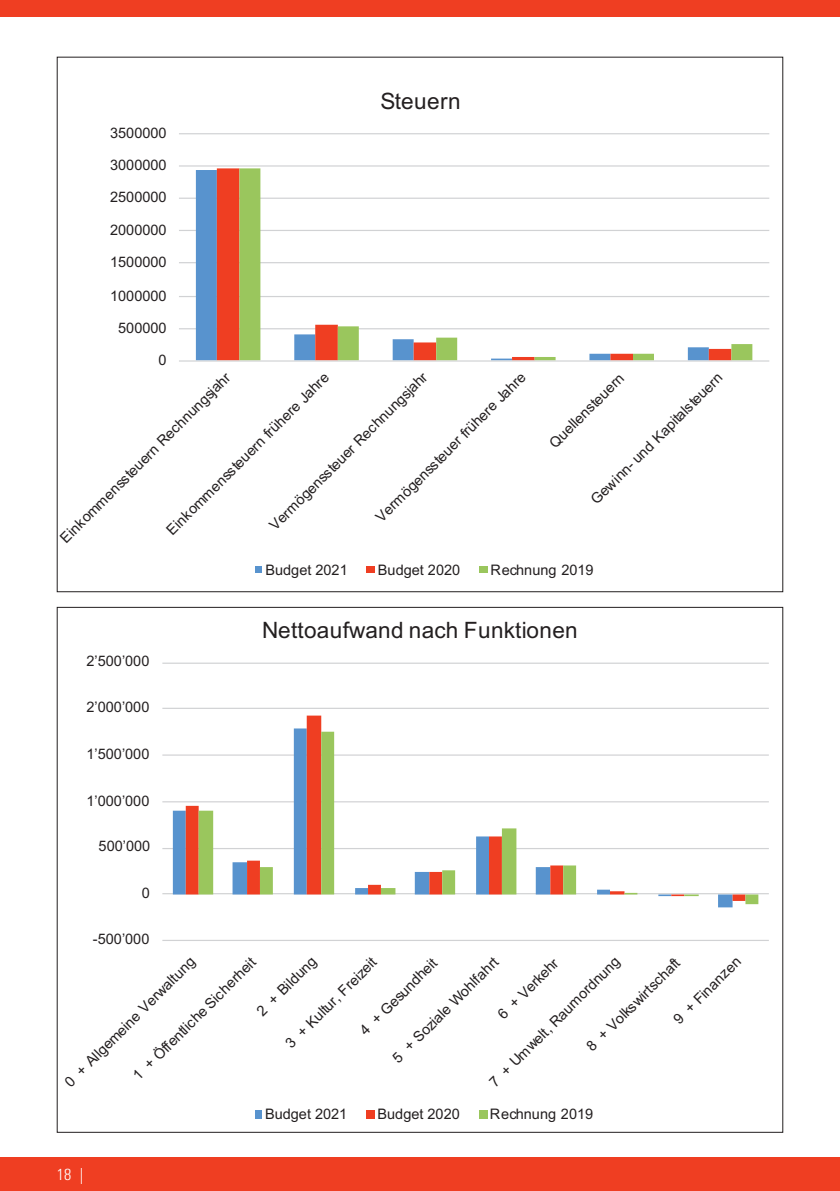
<style>
.page{position:relative;width:840px;height:1191px;background:#fff}
.page>*{position:absolute;margin:0;border:0;box-sizing:border-box;transform-origin:0 0}
.t1{font:22.6px "Arial";letter-spacing:.015em;color:#231f20}
.t2{font:300 condensed 16px "Univers LT Std";color:#fff}
.t3{font:14.6px "Arial";color:#231f20}
</style>
<div class="page">
<div style="left:0;top:1157px;width:839px;height:34px;background:#ef3e22"></div>
<div style="left:0;top:0;width:839px;height:17px;background:#ef3e22"></div>
<hr style="left:162px;top:939px;width:606px;height:2px;background:#d1d2d4">
<hr style="left:162px;top:893px;width:606px;height:1px;background:#d1d2d4">
<hr style="left:162px;top:848px;width:606px;height:1px;background:#d1d2d4">
<hr style="left:162px;top:801px;width:606px;height:1px;background:#d1d2d4">
<hr style="left:162px;top:754px;width:606px;height:1px;background:#d1d2d4">
<hr style="left:162px;top:707px;width:606px;height:2px;background:#d1d2d4">
<hr style="left:162px;top:662px;width:606px;height:2px;background:#d1d2d4">
<svg style="left:173px;top:754px;width:559px;height:153px"></svg>
<svg style="left:186px;top:715px;width:136px;height:186px"></svg>
<svg style="left:198px;top:731px;width:560px;height:173px"></svg>
<div style="left:255px;top:1110px;width:6px;height:8px;background:#5893ce"></div>
<div style="left:366px;top:1110px;width:8px;height:8px;background:#ef3e22"></div>
<div style="left:479px;top:1110px;width:8px;height:8px;background:#9ac65d"></div>
<hr style="left:179px;top:360px;width:589px;height:1px;background:#d1d2d4">
<hr style="left:179px;top:328px;width:589px;height:1px;background:#d1d2d4">
<hr style="left:179px;top:296px;width:589px;height:1px;background:#d1d2d4">
<hr style="left:179px;top:262px;width:589px;height:1px;background:#d1d2d4">
<hr style="left:179px;top:230px;width:589px;height:1px;background:#d1d2d4">
<hr style="left:179px;top:198px;width:589px;height:1px;background:#d1d2d4">
<hr style="left:179px;top:165px;width:589px;height:2px;background:#d1d2d4">
<hr style="left:179px;top:133px;width:589px;height:1px;background:#d1d2d4">
<div style="left:196px;top:170px;width:21px;height:190px;background:#5893ce"></div>
<div style="left:217px;top:168px;width:22px;height:192px;background:#ef3e22"></div>
<svg style="left:239px;top:168px;width:513px;height:192px"></svg>
<div style="left:255px;top:566px;width:7px;height:7px;background:#5893ce"></div>
<div style="left:366px;top:566px;width:9px;height:7px;background:#ef3e22"></div>
<div style="left:479px;top:566px;width:8px;height:7px;background:#9ac65d"></div>
<p class="t3" style="left:110px;top:123px;width:58px">3500000</p>
<p class="t3" style="left:110px;top:155px;width:58px">3000000</p>
<p class="t3" style="left:110px;top:187px;width:58px">2500000</p>
<p class="t3" style="left:110px;top:219px;width:58px">2000000</p>
<p class="t3" style="left:110px;top:251px;width:58px">1500000</p>
<p class="t3" style="left:110px;top:285px;width:58px">1000000</p>
<p class="t3" style="left:118px;top:318px;width:50px">500000</p>
<p class="t3" style="left:158px;top:350px;width:10px">0</p>
<h1 class="t1" style="left:380px;top:85px;width:82px">Steuern</h1>
<p class="t3" style="left:264px;top:520px;width:218px;rotate:-45deg">Vermögenssteuer Rechnungsjahr</p>
<p class="t3" style="left:55px;top:533px;width:235px;rotate:-45deg">Einkommenssteuern Rechnungsjahr</p>
<p class="t3" style="left:371px;top:512px;width:206px;rotate:-45deg">Vermögenssteuer frühere Jahre</p>
<p class="t3" style="left:544px;top:438px;width:100px;rotate:-45deg">Quellensteuern</p>
<p class="t3" style="left:162px;top:525px;width:224px;rotate:-45deg">Einkommenssteuern frühere Jahre</p>
<p class="t3" style="left:585px;top:494px;width:180px;rotate:-45deg">Gewinn- und Kapitalsteuern</p>
<p class="t3" style="left:265px;top:559px;width:84px">Budget 2021</p>
<p class="t3" style="left:378px;top:559px;width:84px">Budget 2020</p>
<p class="t3" style="left:490px;top:559px;width:105px">Rechnung 2019</p>
<p class="t3" style="left:86px;top:650px;width:64px">2’500’000</p>
<p class="t3" style="left:86px;top:697px;width:64px">2’000’000</p>
<p class="t3" style="left:86px;top:744px;width:64px">1’500’000</p>
<p class="t3" style="left:86px;top:790px;width:64px">1’000’000</p>
<p class="t3" style="left:99px;top:835px;width:53px">500’000</p>
<p class="t3" style="left:142px;top:882px;width:10px">0</p>
<p class="t3" style="left:93px;top:929px;width:58px">-500’000</p>
<h1 class="t1" style="left:262px;top:614px;width:317px">Nettoaufwand nach Funktionen</h1>
<p class="t3" style="left:387px;top:1053px;width:144px;rotate:-45deg">5 + Soziale Wohlfahrt</p>
<p class="t3" style="left:281px;top:1038px;width:123px;rotate:-45deg">3 + Kultur, Freizeit</p>
<p class="t3" style="left:128px;top:1070px;width:168px;rotate:-45deg">1 + Öffentliche Sicherheit</p>
<p class="t3" style="left:252px;top:1006px;width:79px;rotate:-45deg">2 + Bildung</p>
<p class="t3" style="left:355px;top:1025px;width:104px;rotate:-45deg">4 + Gesundheit</p>
<p class="t3" style="left:581px;top:1041px;width:126px;rotate:-45deg">8 + Volkswirtschaft</p>
<p class="t3" style="left:668px;top:1014px;width:90px;rotate:-45deg">9 + Finanzen</p>
<p class="t3" style="left:60px;top:1077px;width:179px;rotate:-45deg">0 + Allgemeine Verwaltung</p>
<p class="t3" style="left:484px;top:1077px;width:179px;rotate:-45deg">7 + Umwelt, Raumordnung</p>
<p class="t3" style="left:492px;top:1009px;width:80px;rotate:-45deg">6 + Verkehr</p>
<p class="t2" style="left:57px;top:1164px;width:28px">18 |</p>
<p class="t3" style="left:265px;top:1103px;width:84px">Budget 2021</p>
<p class="t3" style="left:377px;top:1103px;width:84px">Budget 2020</p>
<p class="t3" style="left:489px;top:1103px;width:105px">Rechnung 2019</p>
</div>
